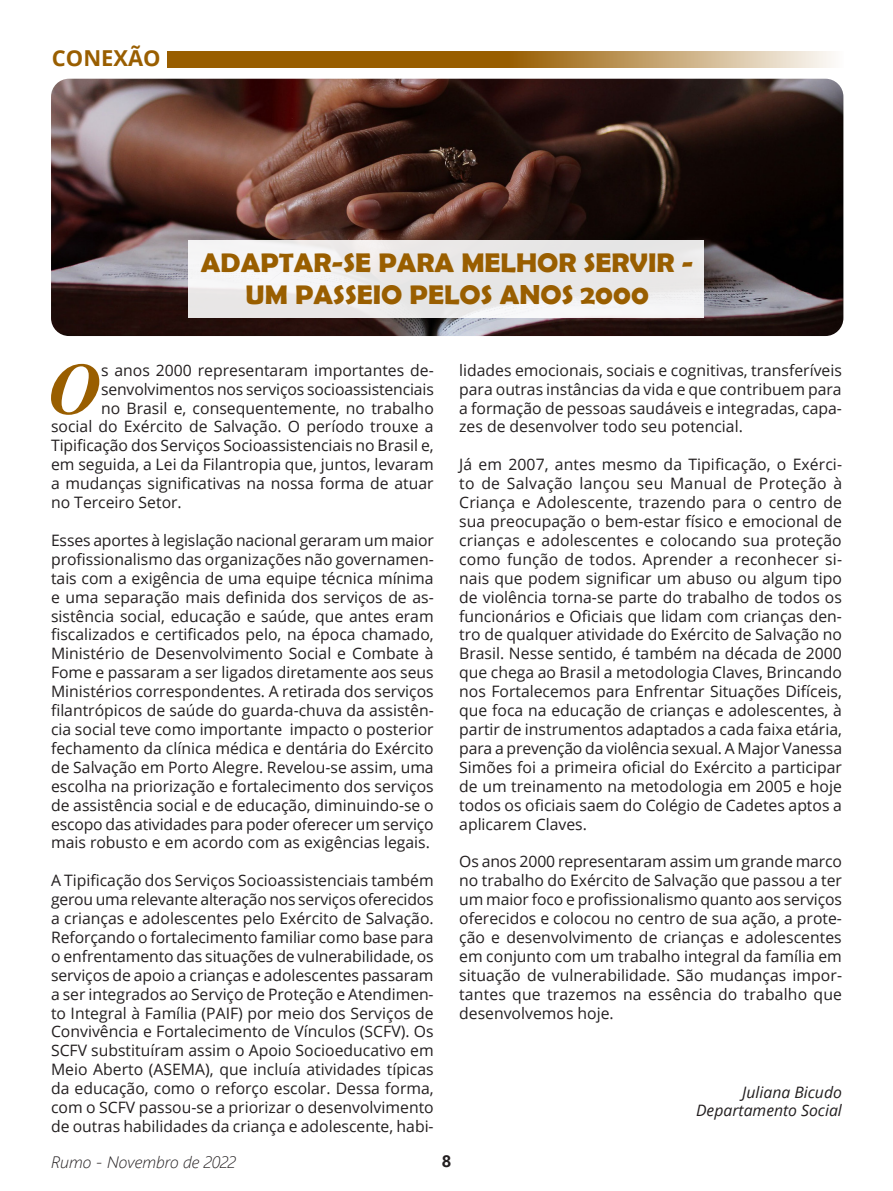
<style>
.page{position:relative;width:893px;height:1191px;background:#fff}
.page>*{position:absolute;margin:0;border:0;box-sizing:border-box;transform-origin:0 0}
.t1{font:italic 700 72px "Times";color:#995e00}
.t2{font:700 27px/32.4px "Berlin Sans FB Demi";color:#995e00;text-align:center;scale:1.05 1}
.t3{font:700 21.9px "Open Sans";color:#995e00}
.t4{font:italic 300 16.5px "Segoe UI";color:#231f20}
.t5{font:700 16.5px "Segoe UI";color:#231f20}
.t6{font:15.75px/18.9px "Open Sans";color:#231f20;text-align:justify}
.t7{font:italic 15.75px/18.9px "Open Sans";color:#231f20;text-align:right}
</style>
<div class="page">
<svg style="left:167px;top:51px;width:665px;height:17px;background:#b0833b"></svg>
<img style="left:51px;top:79px;width:792px;height:257px">
<div style="left:189px;top:240px;width:515px;height:78px;background:linear-gradient(to bottom,#ebeaea,#ededed)"></div>
<h3 class="t3" style="left:52px;top:43px;width:110px">CONEXÃO</h3>
<h2 class="t2" style="left:201px;top:246px;width:471px">ADAPTAR-SE PARA MELHOR SERVIR -<br>UM PASSEIO PELOS ANOS 2000</h2>
<h1 class="t1" style="left:49px;top:347px;width:53px">O</h1>
<p class="t6" style="left:101px;top:360px;width:334px">s anos 2000 representaram importantes de-</p>
<p class="t6" style="left:101px;top:379px;width:334px">senvolvimentos nos serviços socioassistenciais</p>
<p class="t6" style="left:101px;top:398px;width:334px">no Brasil e, consequentemente, no trabalho</p>
<p class="t6" style="left:51px;top:417px;width:384px">social do Exército de Salvação. O período trouxe a</p>
<p class="t6" style="left:51px;top:436px;width:384px">Tipificação dos Serviços Socioassistenciais no Brasil e,</p>
<p class="t6" style="left:51px;top:455px;width:384px">em seguida, a Lei da Filantropia que, juntos, levaram</p>
<p class="t6" style="left:51px;top:473px;width:384px">a mudanças significativas na nossa forma de atuar</p>
<p class="t6" style="left:51px;top:492px;width:132px">no Terceiro Setor.</p>
<p class="t6" style="left:51px;top:530px;width:384px">Esses aportes à legislação nacional geraram um maior profissionalismo das organizações não governamen&shy;tais com a exigência de uma equipe técnica mínima e uma separação mais definida dos serviços de as&shy;sistência social, educação e saúde, que antes eram fiscalizados e certificados pelo, na época chamado, Ministério de Desenvolvimento Social e Combate à Fome e passaram a ser ligados diretamente aos seus Ministérios correspondentes. A retirada dos serviços filantrópicos de saúde do guarda-chuva da assistên&shy;cia social teve como importante impacto o posterior fechamento da clínica médica e dentária do Exército de Salvação em Porto Alegre. Revelou-se assim, uma escolha na priorização e fortalecimento dos serviços de assistência social e de educação, diminuindo-se o escopo das atividades para poder oferecer um serviço mais robusto e em acordo com as exigências legais.</p>
<p class="t6" style="left:51px;top:870px;width:384px">A Tipificação dos Serviços Socioassistenciais também gerou uma relevante alteração nos serviços oferecidos a crianças e adolescentes pelo Exército de Salvação.<br>Reforçando o fortalecimento familiar como base para o enfrentamento das situações de vulnerabilidade, os serviços de apoio a crianças e adolescentes passaram a ser integrados ao Serviço de Proteção e Atendimen&shy;to Integral à Família (PAIF) por meio dos Serviços de Convivência e Fortalecimento de Vínculos (SCFV). Os SCFV substituíram assim o Apoio Socioeducativo em Meio Aberto (ASEMA), que incluía atividades típicas da educação, como o reforço escolar. Dessa forma, com o SCFV passou-se a priorizar o desenvolvimento de outras habilidades da criança e adolescente, habi-</p>
<p class="t6" style="left:459px;top:360px;width:384px">lidades emocionais, sociais e cognitivas, transferíveis para outras instâncias da vida e que contribuem para a formação de pessoas saudáveis e integradas, capa&shy;zes de desenvolver todo seu potencial.</p>
<p class="t6" style="left:459px;top:455px;width:384px">Já em 2007, antes mesmo da Tipificação, o Exérci&shy;to de Salvação lançou seu Manual de Proteção à Criança e Adolescente, trazendo para o centro de sua preocupação o bem-estar físico e emocional de crianças e adolescentes e colocando sua proteção como função de todos. Aprender a reconhecer si&shy;nais que podem significar um abuso ou algum tipo de violência torna-se parte do trabalho de todos os funcionários e Oficiais que lidam com crianças den&shy;tro de qualquer atividade do Exército de Salvação no Brasil. Nesse sentido, é também na década de 2000 que chega ao Brasil a metodologia Claves, Brincando nos Fortalecemos para Enfrentar Situações Difíceis, que foca na educação de crianças e adolescentes, à partir de instrumentos adaptados a cada faixa etária, para a prevenção da violência sexual. A Major Vanessa Simões foi a primeira oficial do Exército a participar de um treinamento na metodologia em 2005 e hoje todos os oficiais saem do Colégio de Cadetes aptos a aplicarem Claves.</p>
<p class="t6" style="left:459px;top:851px;width:384px">Os anos 2000 representaram assim um grande marco no trabalho do Exército de Salvação que passou a ter um maior foco e profissionalismo quanto aos serviços oferecidos e colocou no centro de sua ação, a prote&shy;ção e desenvolvimento de crianças e adolescentes em conjunto com um trabalho integral da família em situação de vulnerabilidade. São mudanças impor&shy;tantes que trazemos na essência do trabalho que desenvolvemos hoje.</p>
<p class="t7" style="left:696px;top:1082px;width:147px">Juliana Bicudo<br>Departamento Social</p>
<p class="t4" style="left:51px;top:1146px;width:186px">Rumo - Novembro de 2022</p>
<p class="t5" style="left:442px;top:1145px;width:11px">8</p>
</div>
